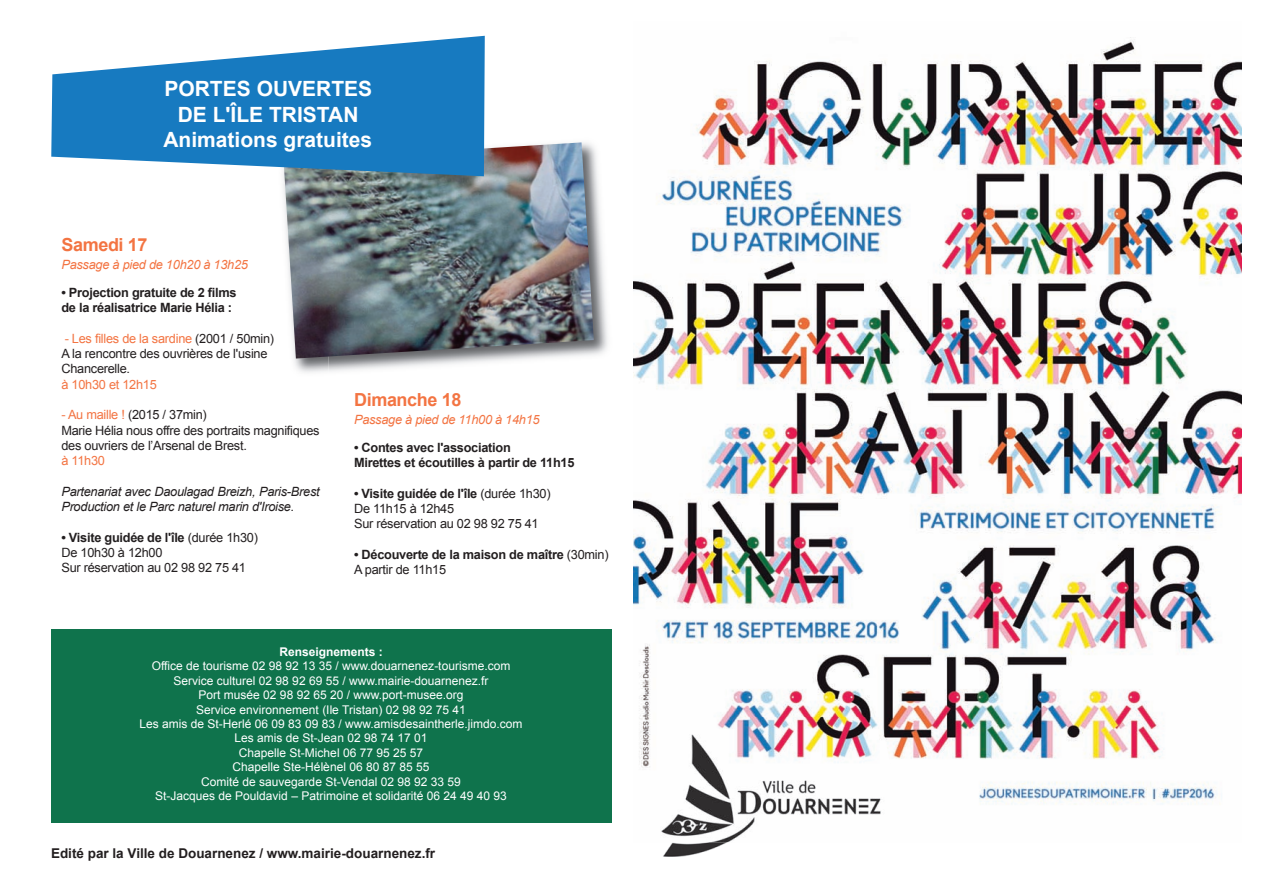
<style>
.page{position:relative;width:1263px;height:893px;background:#fff}
.page>*{position:absolute;margin:0;border:0;box-sizing:border-box;transform-origin:0 0}
.t1{font:700 21px/25.2px "Arial";color:#fff;text-align:center}
.t2{font:700 18px "Arial";letter-spacing:-.02em;color:#f37442}
.t3{font:700 13.5px "Arial";color:#231f20}
.t4{font:12.75px/15.3px "Arial";letter-spacing:-.02em;color:#231f20}
.t5{font:700 12.75px/15.3px "Arial";letter-spacing:-.02em;color:#231f20}
.t6{font:italic 12.75px/15.3px "Arial";letter-spacing:-.02em;color:#231f20}
.t7{font:italic 12.75px "Arial";letter-spacing:-.02em;color:#f37442}
.t8{font:12.75px "Arial";letter-spacing:-.02em;color:#f37442}
.t9{font:12px/14.4px "Arial";color:#fff;text-align:center}
.t10{font:700 12px "Arial";color:#fff}
.s1{color:#f37442}
.s2{font-weight:700}
.s3{font-weight:400}
</style>
<div class="page">
<img style="left:634px;top:37px;width:608px;height:768px">
<div style="left:51px;top:629px;width:560px;height:194px;background:#0f734c"></div>
<img style="left:663px;top:842px;width:65px;height:15px">
<img style="left:660px;top:717px;width:243px;height:125px">
<img style="left:283px;top:148px;width:325px;height:224px">
<img style="left:283px;top:184px;width:46px;height:189px">
<img style="left:284px;top:142px;width:310px;height:217px">
<svg style="left:51px;top:36px;width:434px;height:140px;fill:#177ac0"></svg>
<h1 class="t1" style="left:163px;top:76px;width:210px">portes ouvertes de l'île tristan animations gratuites</h1>
<h2 class="t2" style="left:61px;top:235px;width:88px">samedi 17</h2>
<p class="t7" style="left:61px;top:257px;width:188px">Passage à pied de 10h20 à 13h25</p>
<p class="t5" style="left:61px;top:285px;width:177px">• projection gratuite de 2 films de la réalisatrice Marie Hélia :</p>
<p class="t4" style="left:61px;top:331px;width:214px"><span class="s1">- Les filles de la sardine</span> (2001 / 50min)<br>A la rencontre des ouvrières de l'usine<br>Chancerelle.</p>
<p class="t8" style="left:61px;top:377px;width:97px">à 10h30 et 12h15</p>
<p class="t4" style="left:61px;top:407px;width:260px"><span class="s1">- Au maille !</span> (2015 / 37min)<br>Marie Hélia nous offre des portraits magnifiques des ouvriers de l’Arsenal de Brest.</p>
<p class="t8" style="left:61px;top:454px;width:45px">à 11h30</p>
<p class="t6" style="left:61px;top:484px;width:260px">Partenariat avec Daoulagad Breizh, Paris-Brest<br>Production et le Parc naturel marin d'Iroise.</p>
<p class="t4" style="left:61px;top:530px;width:198px"><span class="s2">• visite guidée de l'île</span> (durée 1h30)<br>De 10h30 à 12h00<br>Sur réservation au 02 98 92 75 41</p>
<h2 class="t2" style="left:354px;top:390px;width:109px">dimanche 18</h2>
<p class="t7" style="left:354px;top:412px;width:187px">Passage à pied de 11h00 à 14h15</p>
<p class="t5" style="left:354px;top:440px;width:222px">• Contes avec l'association<br>Mirettes et écoutilles à partir de 11h15</p>
<p class="t4" style="left:354px;top:486px;width:198px"><span class="s2">• visite guidée de l'île</span> (durée 1h30)<br>De 11h15 à 12h45<br>Sur réservation au 02 98 92 75 41</p>
<p class="t5" style="left:354px;top:547px;width:256px">• découverte de la maison de maître <span class="s3">(30min)<br>A partir de 11h15</span></p>
<p class="t10" style="left:279px;top:645px;width:105px">renseignements :</p>
<p class="t9" style="left:140px;top:659px;width:384px">Office de tourisme 02 98 92 13 35 / www.douarnenez-tourisme.com Service culturel 02 98 92 69 55 / www.mairie-douarnenez.fr<br>Port musée 02 98 92 65 20 / www.port-musee.org<br>Service environnement (Ile Tristan) 02 98 92 75 41<br>Les amis de St-Herlé 06 09 83 09 83 / www.amisdesaintherle.jimdo.com Les amis de St-Jean 02 98 74 17 01<br>Chapelle St-Michel 06 77 95 25 57<br>Chapelle Ste-Hélènel 06 80 87 85 55<br>Comité de sauvegarde St-Vendal 02 98 92 33 59<br>St-Jacques de Pouldavid – Patrimoine et solidarité 06 24 49 40 93</p>
<p class="t3" style="left:51px;top:846px;width:386px">Edité par la Ville de Douarnenez / www.mairie-douarnenez.fr</p>
</div>
